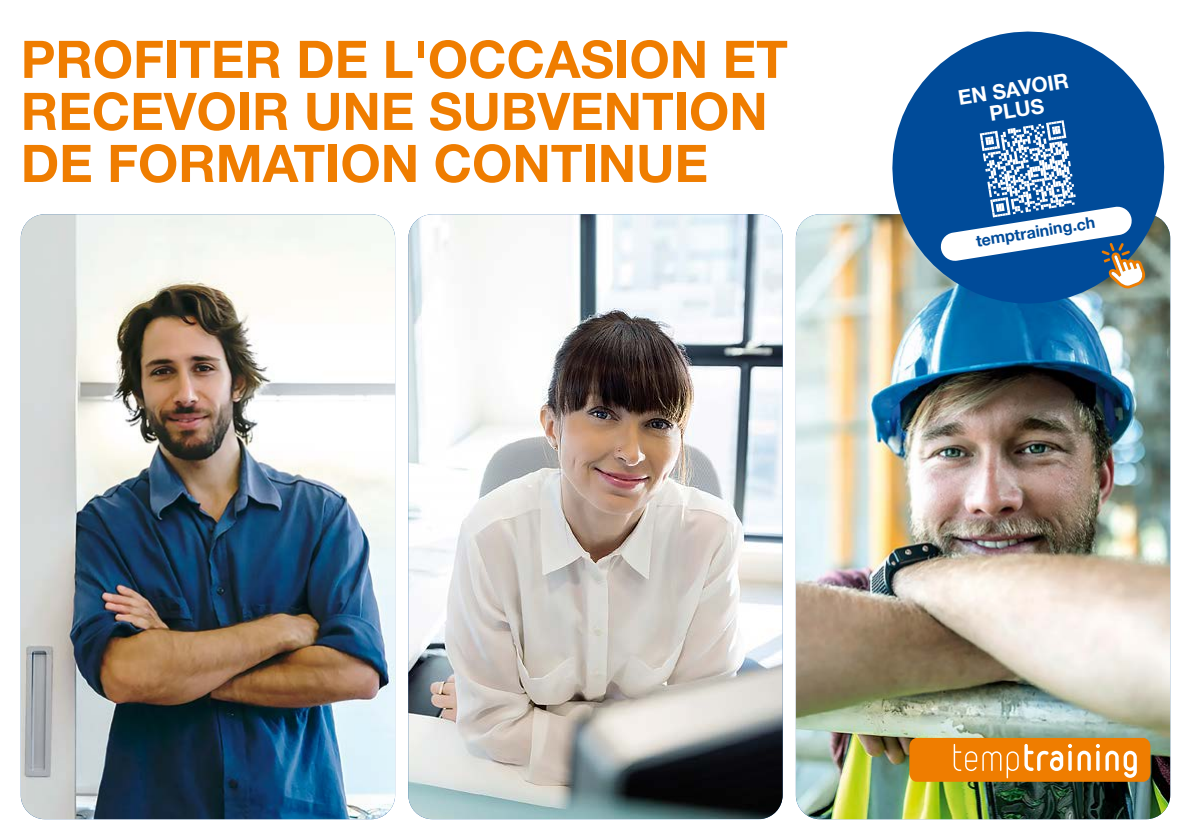
<style>
.page{position:relative;width:1191px;height:840px;background:#fff}
.page>*{position:absolute;margin:0;border:0;box-sizing:border-box;transform-origin:0 0}
.t1{font:700 51.8px/52px "Helvetica Neue";color:#ef7d00}
.t2{font:700 20.8px/20.8px "Helvetica Neue";color:#fff;text-align:center}
.t3{font:700 16px "Helvetica Neue";color:#004b99}
</style>
<div class="page">
<img style="left:21px;top:214px;width:374px;height:604px">
<img style="left:408px;top:214px;width:374px;height:604px">
<img style="left:796px;top:214px;width:374px;height:604px">
<svg style="left:909px;top:737px;width:241px;height:44px;background:#ee8e24"></svg>
<svg style="left:882px;top:31px;width:289px;height:282px;fill:#004b99"></svg>
<svg style="left:939px;top:120px;width:207px;height:170px"></svg>
<p class="t1" style="left:21px;top:35px;width:768px">PROFITER DE L'OCCASION ET<br>RECEVOIR UNE SUBVENTION<br>DE FORMATION CONTINUE</p>
<p class="t2" style="left:957px;top:88px;width:113px;rotate:-9deg">EN SAVOIR<br>PLUS</p>
<p class="t3" style="left:974px;top:228px;width:122px;rotate:-9deg">temptraining.ch</p>
</div>
